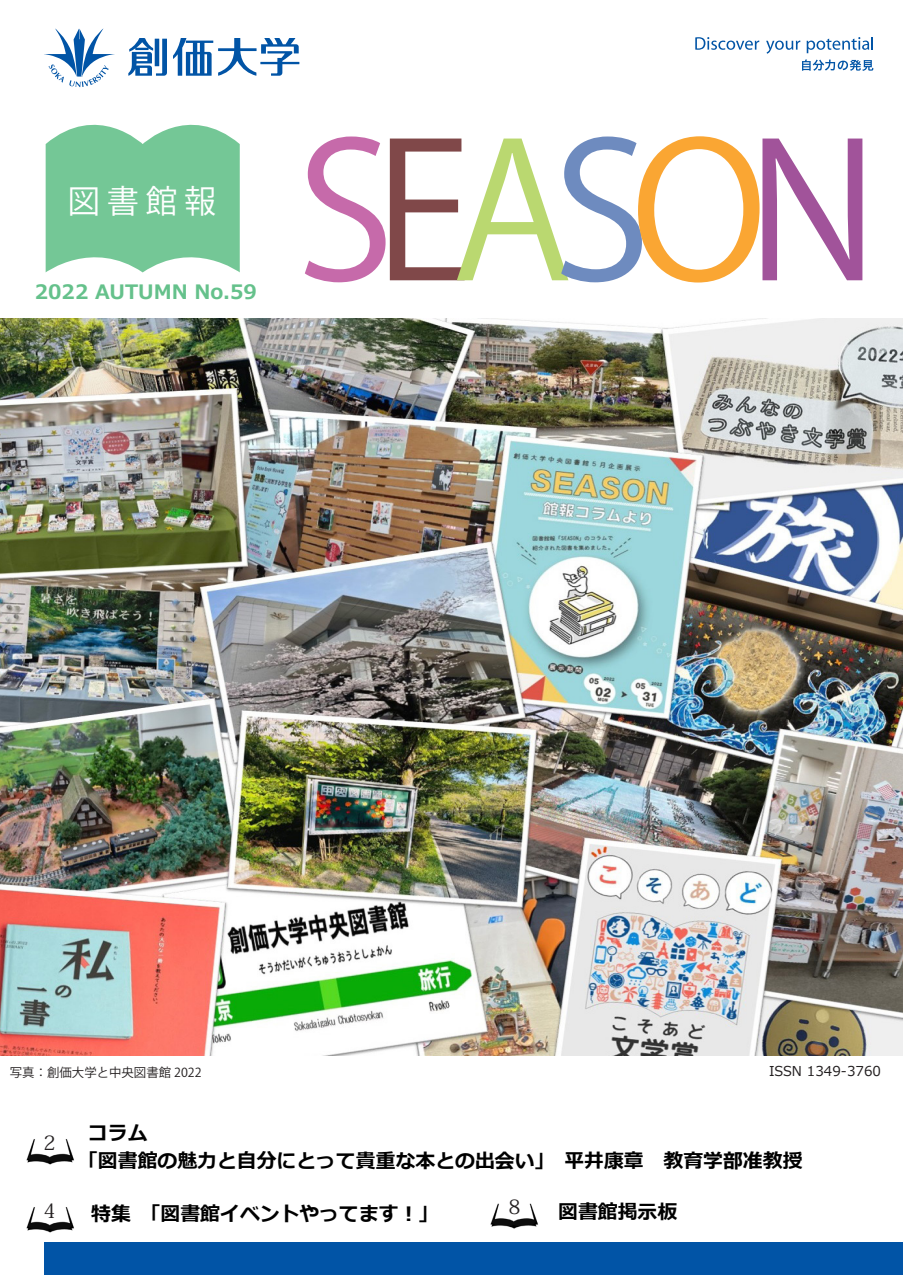
<style>
.page{position:relative;width:903px;height:1275px;background:#fff}
.page>*{position:absolute;margin:0;border:0;box-sizing:border-box;transform-origin:0 0}
.t1{font:186.03px "Koz Go Pr 6 N";letter-spacing:-.11em;color:#c66aaa}
.t2{font:32.2px "Koz Go Pr 6 N";color:#fff}
.t3{font:700 19.78px "Meiryo";color:#000}
.t4{font:700 19.78px "Meiryo";color:#65c18b}
.t5{font:19.78px "Koz Min Pr 6 N";color:#231f20}
.t6{font:13.65px "Meiryo";letter-spacing:.005em;color:#231f20}
.t7{font:12.42px "Koz Go Pr 6 N";color:#231f20}
.s1{color:#804849}
.s2{color:#bad870}
.s3{color:#6e8bbf}
.s4{color:#faa633}
.s5{color:#a1539a}
</style>
<div class="page">
<div style="left:45px;top:1242px;width:858px;height:33px;background:#0154a6"></div>
<svg style="left:44px;top:29px;width:71px;height:58px"></svg>
<svg style="left:173px;top:38px;width:126px;height:38px"></svg>
<svg style="left:128px;top:38px;width:39px;height:38px"></svg>
<svg style="left:695px;top:37px;width:64px;height:13px"></svg>
<svg style="left:766px;top:37px;width:107px;height:34px"></svg>
<svg style="left:46px;top:124px;width:194px;height:148px"></svg>
<img style="left:0;top:319px;width:903px;height:736px">
<img style="left:26px;top:1207px;width:48px;height:26px">
<img style="left:490px;top:1203px;width:48px;height:26px">
<img style="left:26px;top:1139px;width:48px;height:26px">
<p class="t2" style="left:68px;top:183px;width:150px">図書館報</p>
<p class="t4" style="left:35px;top:277px;width:224px">2022 AUTUMN No.59</p>
<p class="t1" style="left:296px;top:107px;width:583px">S<span class="s1">E</span><span class="s2">A</span><span class="s3">S</span><span class="s4">O</span><span class="s5">N</span></p>
<p class="t7" style="left:10px;top:1065px;width:193px">写真：創価大学と中央図書館 2022</p>
<p class="t6" style="left:769px;top:1062px;width:114px">ISSN 1349-3760</p>
<p class="t5" style="left:43px;top:1131px;width:14px">2</p>
<p class="t5" style="left:43px;top:1199px;width:14px">4</p>
<p class="t3" style="left:88px;top:1118px;width:61px">コラム</p>
<p class="t3" style="left:78px;top:1147px;width:726px">「図書館の魅力と自分にとって貴重な本との出会い」　平井康章　教育学部准教授</p>
<p class="t3" style="left:91px;top:1200px;width:349px">特集　「図書館イベントやってます!「</p>
<p class="t5" style="left:508px;top:1196px;width:14px">8</p>
<p class="t3" style="left:558px;top:1198px;width:121px">図書館掲示板</p>
</div>
